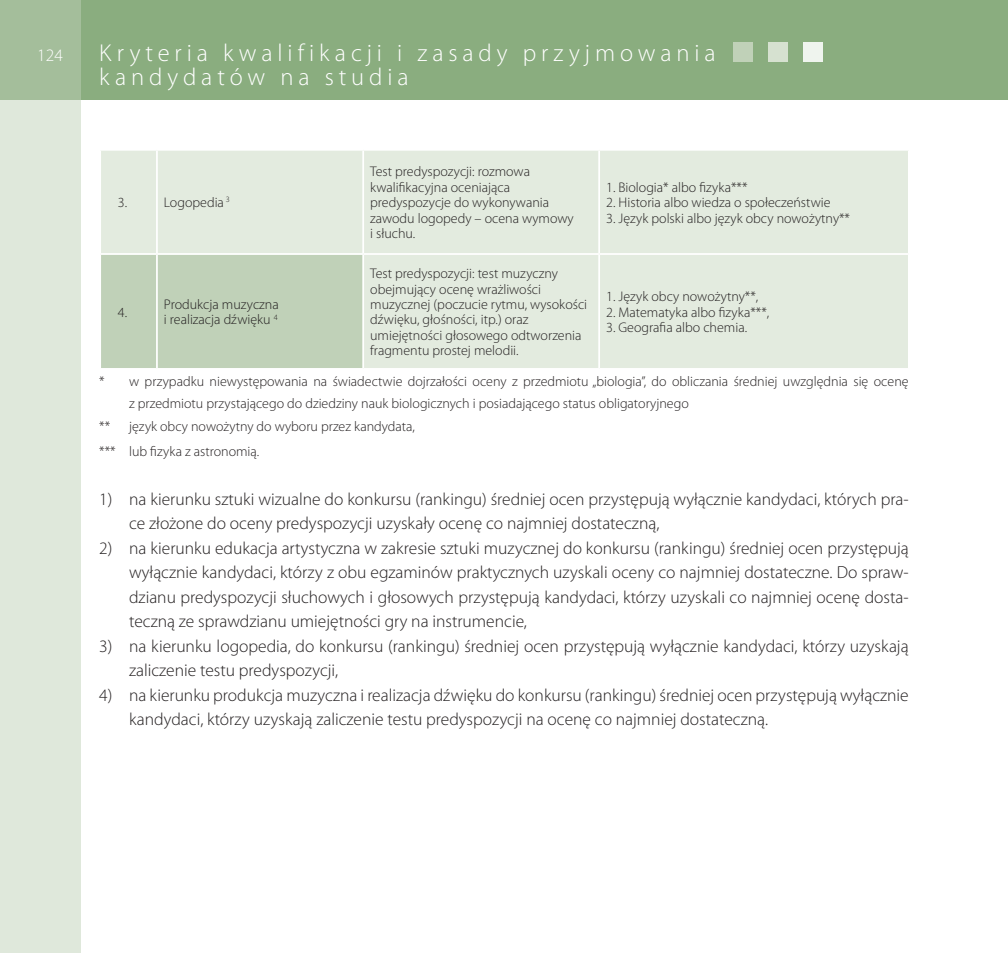
<style>
.page{position:relative;width:1008px;height:953px;background:#fff}
.page>*{position:absolute;margin:0;border:0;box-sizing:border-box;transform-origin:0 0}
.Tytuł_-_Pagina{font:300 24.5px "Myriad Pro";letter-spacing:.2em;color:#fff}
.Tekst_-_wcięcie_cyfra{font:300 17.5px/24.5px "Myriad Pro";color:#231f20}
.Tabelka{font:300 17.5px "Myriad Pro";color:#fff}
.Tabelka-2{font:300 14px/15.4px "Myriad Pro";color:#231f20}
.Tekst_-_wcięcie_cyfra-2{font:300 14px/22.8px "Myriad Pro";color:#231f20}
</style>
<div class="page">
<div style="left:101px;top:151px;width:806px;height:217px;background:#e3ebdf"></div>
<div style="left:101px;top:255px;width:261px;height:113px;background:#c0d1b8"></div>
<hr style="left:156px;top:151px;width:2px;height:102px;background:#fff">
<hr style="left:362px;top:151px;width:2px;height:102px;background:#fff">
<hr style="left:598px;top:151px;width:1px;height:102px;background:#fff">
<hr style="left:99px;top:253px;width:58px;height:2px;background:#fff">
<hr style="left:157px;top:253px;width:206px;height:2px;background:#fff">
<hr style="left:156px;top:255px;width:2px;height:113px;background:#fff">
<hr style="left:363px;top:253px;width:236px;height:2px;background:#fff">
<hr style="left:362px;top:255px;width:2px;height:113px;background:#fff">
<hr style="left:599px;top:253px;width:310px;height:2px;background:#fff">
<hr style="left:598px;top:255px;width:1px;height:113px;background:#fff">
<div style="left:0;top:0;width:1007px;height:99px;background:#8aad7f"></div>
<svg style="left:0;top:0;width:81px;height:952px;background:#d8e3d4"></svg>
<div style="left:733px;top:42px;width:19px;height:20px;background:#c0d1b8"></div>
<div style="left:767px;top:42px;width:20px;height:20px;background:#d6e1d0"></div>
<div style="left:802px;top:42px;width:20px;height:20px;background:#eff4ee"></div>
<p class="Tabelka" style="left:37px;top:45px;width:27px">124</p>
<p class="Tytuł_-_Pagina" style="left:99px;top:38px;width:617px">Kryteria kwalifikacji i zasady przyjmowania</p>
<p class="Tytuł_-_Pagina" style="left:99px;top:62px;width:311px">kandydatów na studia</p>
<p class="Tabelka-2" style="left:118px;top:195px;width:11px">3.</p>
<p class="Tabelka-2" style="left:164px;top:195px;width:67px">Logopedia <sup>3</sup></p>
<p class="Tabelka-2" style="left:118px;top:304px;width:11px">4.</p>
<p class="Tabelka-2" style="left:164px;top:296px;width:116px">Produkcja muzyczna i realizacja dźwięku <sup>4</sup></p>
<p class="Tabelka-2" style="left:370px;top:164px;width:205px">Test predyspozycji: rozmowa kwalifikacyjna oceniająca predyspozycje do wykonywania zawodu logopedy – ocena wymowy i słuchu.</p>
<p class="Tabelka-2" style="left:370px;top:266px;width:218px">Test predyspozycji: test muzyczny obejmujący ocenę wrażliwości muzycznej (poczucie rytmu, wysokości dźwięku, głośności, itp.) oraz umiejętności głosowego odtworzenia fragmentu prostej melodii.</p>
<p class="Tabelka-2" style="left:606px;top:179px;width:143px">1. Biologia* albo fizyka***</p>
<p class="Tabelka-2" style="left:606px;top:195px;width:226px">2. Historia albo wiedza o społeczeństwie</p>
<p class="Tabelka-2" style="left:606px;top:210px;width:245px">3. Język polski albo język obcy nowożytny**</p>
<p class="Tabelka-2" style="left:606px;top:289px;width:153px">1. Język obcy nowożytny**,</p>
<p class="Tabelka-2" style="left:606px;top:304px;width:165px">2. Matematyka albo fizyka***,</p>
<p class="Tabelka-2" style="left:606px;top:319px;width:142px">3. Geografia albo chemia.</p>
<p class="Tekst_-_wcięcie_cyfra-2" style="left:129px;top:369px;width:780px;text-indent:-30px">* w przypadku niewystępowania na świadectwie dojrzałości oceny z przedmiotu „biologia”, do obliczania średniej uwzględnia się ocenę z przedmiotu przystającego do dziedziny nauk biologicznych i posiadającego status obligatoryjnego</p>
<p class="Tekst_-_wcięcie_cyfra-2" style="left:99px;top:415px;width:12px">**</p>
<p class="Tekst_-_wcięcie_cyfra-2" style="left:129px;top:415px;width:287px">język obcy nowożytny do wyboru przez kandydata,</p>
<p class="Tekst_-_wcięcie_cyfra-2" style="left:99px;top:439px;width:161px">*** lub fizyka z astronomią.</p>
<p class="Tekst_-_wcięcie_cyfra" style="left:129px;top:486px;width:780px;text-indent:-30px">1) na kierunku sztuki wizualne do konkursu (rankingu) średniej ocen przystępują wyłącznie kandydaci, których pra&shy;ce złożone do oceny predyspozycji uzyskały ocenę co najmniej dostateczną,</p>
<p class="Tekst_-_wcięcie_cyfra" style="left:129px;top:535px;width:780px;text-align:justify;text-indent:-30px">2) na kierunku edukacja artystyczna w zakresie sztuki muzycznej do konkursu (rankingu) średniej ocen przystępują wyłącznie kandydaci, którzy z obu egzaminów praktycznych uzyskali oceny co najmniej dostateczne. Do spraw&shy;dzianu predyspozycji słuchowych i głosowych przystępują kandydaci, którzy uzyskali co najmniej ocenę dosta&shy;teczną ze sprawdzianu umiejętności gry na instrumencie,</p>
<p class="Tekst_-_wcięcie_cyfra" style="left:129px;top:633px;width:780px;text-indent:-30px">3) na kierunku logopedia, do konkursu (rankingu) średniej ocen przystępują wyłącznie kandydaci, którzy uzyskają zaliczenie testu predyspozycji,</p>
<p class="Tekst_-_wcięcie_cyfra" style="left:129px;top:682px;width:780px;text-indent:-30px">4) na kierunku produkcja muzyczna i realizacja dźwięku do konkursu (rankingu) średniej ocen przystępują wyłącznie kandydaci, którzy uzyskają zaliczenie testu predyspozycji na ocenę co najmniej dostateczną.</p>
</div>
